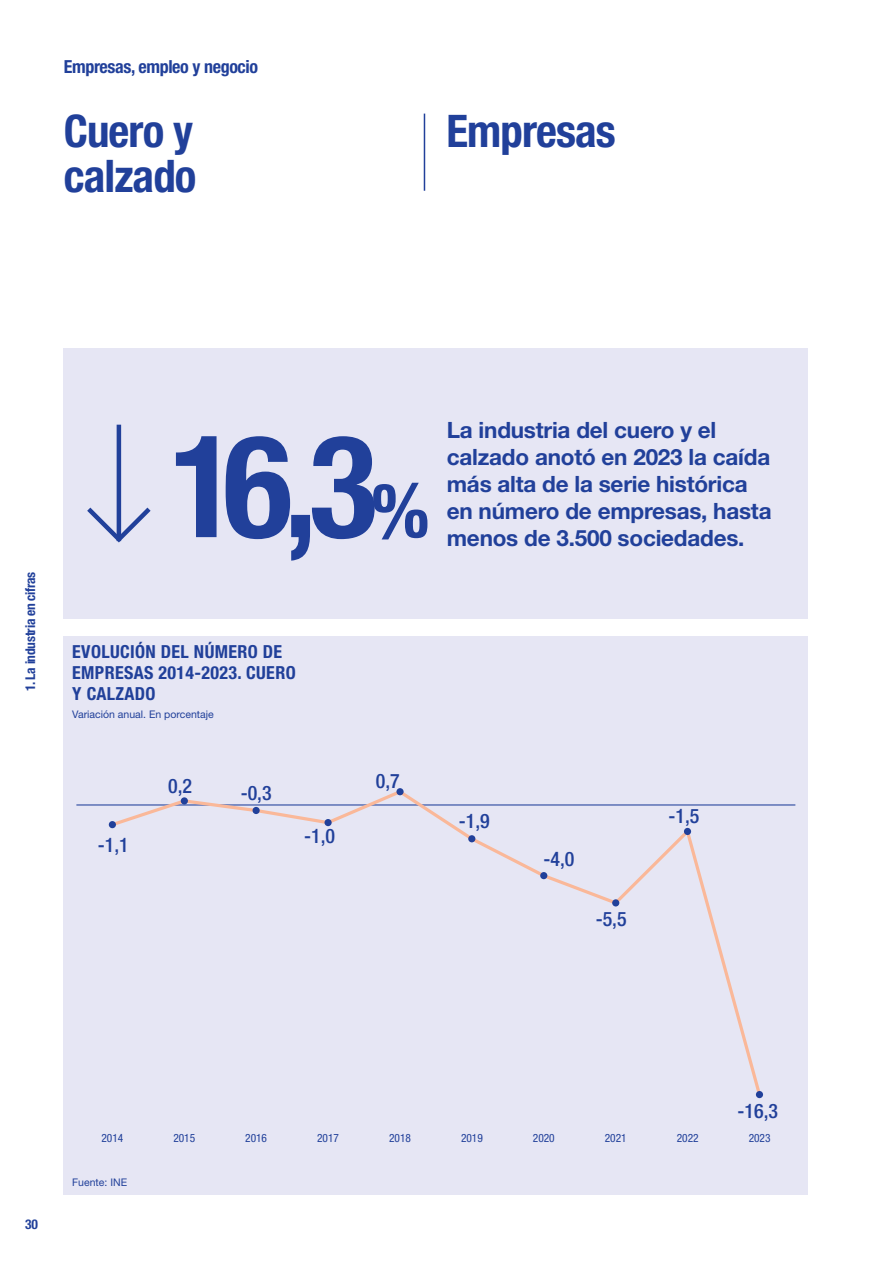
<style>
.page{position:relative;width:893px;height:1263px;background:#fff}
.page>*{position:absolute;margin:0;border:0;box-sizing:border-box;transform-origin:0 0}
.t1{font:700 condensed 142.5px "Helvetica Neue LT Std";color:#21409a}
.t2{font:700 condensed 45px/45px "Helvetica Neue LT Std";letter-spacing:-.02em;color:#21409a}
.t3{font:700 22.5px/27px "Helvetica Neue LT Std";letter-spacing:-.01em;color:#21409a}
.t4{font:500 condensed 19.95px "Helvetica Neue LT Std";color:#21409a}
.t5{font:700 condensed 18px/21px "Helvetica Neue LT Std";letter-spacing:.02em;color:#21409a}
.t6{font:700 condensed 18px "Helvetica Neue LT Std";letter-spacing:-.02em;color:#21409a}
.t7{font:700 condensed 13.5px "Helvetica Neue LT Std";letter-spacing:-.02em;color:#21409a}
.t8{font:condensed 11.4px "Helvetica Neue LT Pro";letter-spacing:-.005em;color:#21409a}
.t9{font:10.5px "Helvetica Neue LT Std";color:#21409a}
.s1{font-size:75px}
</style>
<div class="page">
<div style="left:64px;top:637px;width:744px;height:558px;background:#e6e6f4"></div>
<hr style="left:76px;top:804px;width:719px;height:1px;background:#21409a">
<svg style="left:108px;top:788px;width:655px;height:310px"></svg>
<div style="left:109px;top:821px;width:7px;height:7px;background:#21409a;border-radius:50%"></div>
<div style="left:181px;top:797px;width:7px;height:7px;background:#21409a;border-radius:50%"></div>
<div style="left:253px;top:807px;width:7px;height:7px;background:#21409a;border-radius:50%"></div>
<div style="left:324px;top:819px;width:8px;height:7px;background:#21409a;border-radius:50%"></div>
<div style="left:396px;top:788px;width:8px;height:7px;background:#21409a;border-radius:50%"></div>
<div style="left:468px;top:835px;width:7px;height:7px;background:#21409a;border-radius:50%"></div>
<div style="left:540px;top:872px;width:7px;height:7px;background:#21409a;border-radius:50%"></div>
<div style="left:612px;top:899px;width:7px;height:7px;background:#21409a;border-radius:50%"></div>
<div style="left:684px;top:828px;width:7px;height:7px;background:#21409a;border-radius:50%"></div>
<div style="left:756px;top:1091px;width:7px;height:7px;background:#21409a;border-radius:50%"></div>
<hr style="left:424px;top:114px;width:1px;height:77px;background:#21409a">
<div style="left:64px;top:349px;width:744px;height:270px;background:#e6e6f4"></div>
<hr style="left:117px;top:425px;width:4px;height:116px;background:#21409a">
<svg style="left:87px;top:503px;width:64px;height:40px"></svg>
<p class="t6" style="left:64px;top:56px;width:196px">Empresas, empleo y negocio</p>
<h2 class="t2" style="left:64px;top:108px;width:134px">Cuero y calzado</h2>
<h2 class="t2" style="left:446px;top:108px;width:171px">Empresas</h2>
<p class="t7" style="left:22px;top:691px;width:121px;rotate:-90deg">1. La industria en cifras</p>
<h1 class="t1" style="left:170px;top:400px;width:261px">16,3<span class="s1">%</span></h1>
<p class="t3" style="left:447px;top:416px;width:326px">La industria del cuero y el calzado anotó en 2023 la caída más alta de la serie histórica en número de empresas, hasta</p>
<p class="t3" style="left:447px;top:524px;width:299px">menos de 3.500 sociedades.</p>
<p class="t5" style="left:72px;top:641px;width:225px">EVOLUCIÓN DEL NÚMERO DE<br>EMPRESAS 2014-2023. CUERO<br>Y CALZADO</p>
<p class="t9" style="left:72px;top:708px;width:143px">Variación anual. En porcentaje</p>
<p class="t4" style="left:98px;top:832px;width:32px">-1,1</p>
<p class="t4" style="left:168px;top:774px;width:25px">0,2</p>
<p class="t4" style="left:241px;top:780px;width:32px">-0,3</p>
<p class="t4" style="left:304px;top:824px;width:32px">-1,0</p>
<p class="t4" style="left:376px;top:769px;width:25px">0,7</p>
<p class="t4" style="left:459px;top:809px;width:32px">-1,9</p>
<p class="t4" style="left:543px;top:847px;width:32px">-4,0</p>
<p class="t4" style="left:596px;top:906px;width:32px">-5,5</p>
<p class="t4" style="left:669px;top:804px;width:32px">-1,5</p>
<p class="t7" style="left:25px;top:1216px;width:14px">30</p>
<p class="t4" style="left:738px;top:1099px;width:42px">-16,3</p>
<p class="t8" style="left:101px;top:1131px;width:23px">2014</p>
<p class="t8" style="left:173px;top:1131px;width:23px">2015</p>
<p class="t8" style="left:245px;top:1131px;width:23px">2016</p>
<p class="t8" style="left:317px;top:1131px;width:23px">2017</p>
<p class="t8" style="left:389px;top:1131px;width:23px">2018</p>
<p class="t8" style="left:461px;top:1131px;width:23px">2019</p>
<p class="t8" style="left:533px;top:1131px;width:23px">2020</p>
<p class="t8" style="left:605px;top:1131px;width:23px">2021</p>
<p class="t8" style="left:677px;top:1131px;width:23px">2022</p>
<p class="t8" style="left:749px;top:1131px;width:23px">2023</p>
<p class="t9" style="left:72px;top:1176px;width:56px">Fuente: INE</p>
</div>
